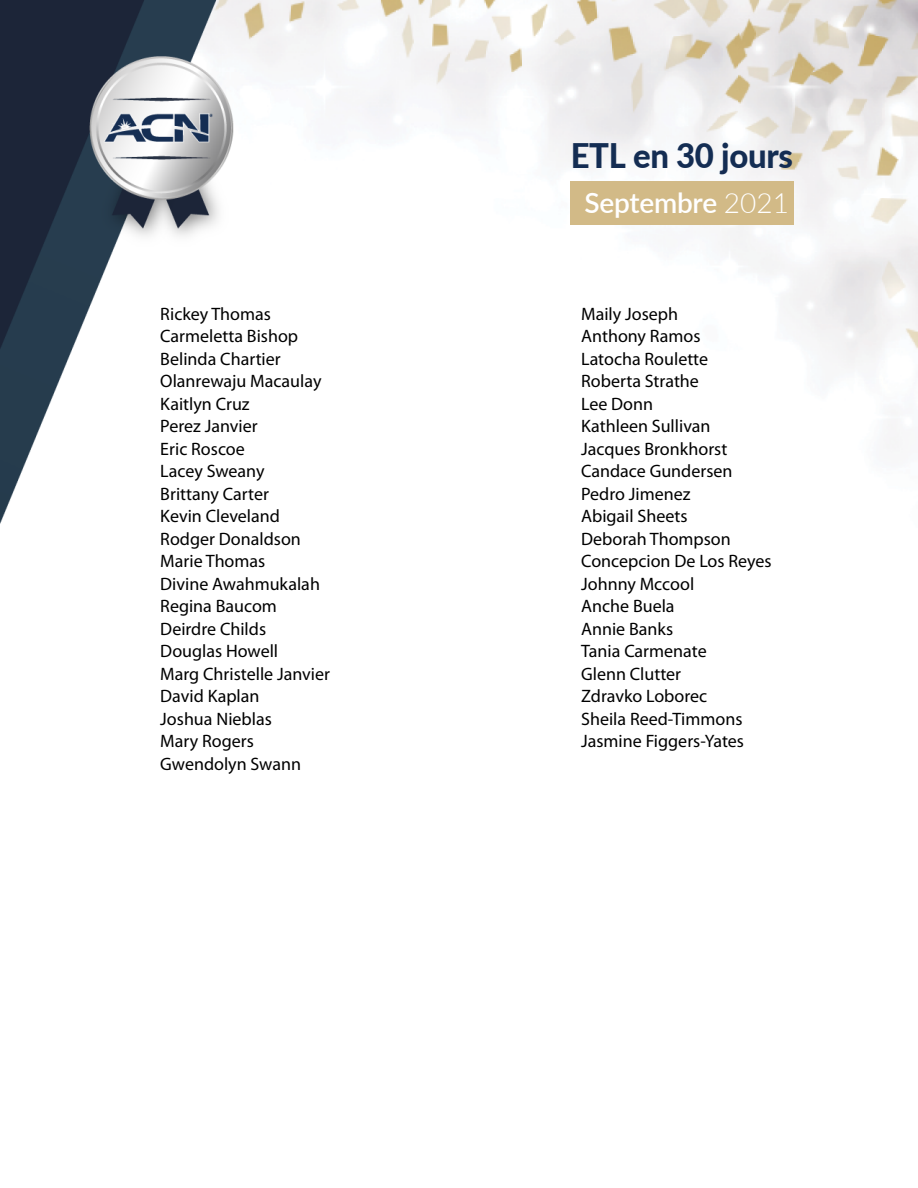
<style>
.page{position:relative;width:918px;height:1188px;background:#fff}
.page>*{position:absolute;margin:0;border:0;box-sizing:border-box;transform-origin:0 0}
.t1{font:800 33.9px "Lato";letter-spacing:-.01em;color:#142d53}
.t2{font:600 28.05px "Lato";letter-spacing:-.01em;color:#fff}
.t3{font:18px/22.5px "Myriad Pro";color:#000}
.s1{font-weight:300}
</style>
<div class="page">
<img style="left:0;top:0;width:918px;height:524px">
<div style="left:571px;top:181px;width:223px;height:44px;background:#d2ba87"></div>
<p class="t1" style="left:571px;top:131px;width:224px">ETL en 30 jours</p>
<p class="t2" style="left:584px;top:182px;width:206px">Septembre <span class="s1">2021</span></p>
<p class="t3" style="left:160px;top:302px;width:171px">Rickey Thomas<br>Carmeletta Bishop<br>Belinda Chartier<br>Olanrewaju Macaulay<br>Kaitlyn Cruz<br>Perez Janvier<br>Eric Roscoe<br>Lacey Sweany<br>Brittany Carter<br>Kevin Cleveland<br>Rodger Donaldson<br>Marie Thomas<br>Divine Awahmukalah<br>Regina Baucom<br>Deirdre Childs<br>Douglas Howell<br>Marg Christelle Janvier<br>David Kaplan<br>Joshua Nieblas<br>Mary Rogers<br>Gwendolyn Swann</p>
<p class="t3" style="left:581px;top:302px;width:192px">Maily Joseph<br>Anthony Ramos<br>Latocha Roulette<br>Roberta Strathe<br>Lee Donn<br>Kathleen Sullivan<br>Jacques Bronkhorst<br>Candace Gundersen<br>Pedro Jimenez<br>Abigail Sheets<br>Deborah Thompson<br>Concepcion De Los Reyes<br>Johnny Mccool<br>Anche Buela<br>Annie Banks<br>Tania Carmenate<br>Glenn Clutter<br>Zdravko Loborec<br>Sheila Reed-Timmons<br>Jasmine Figgers-Yates</p>
</div>
